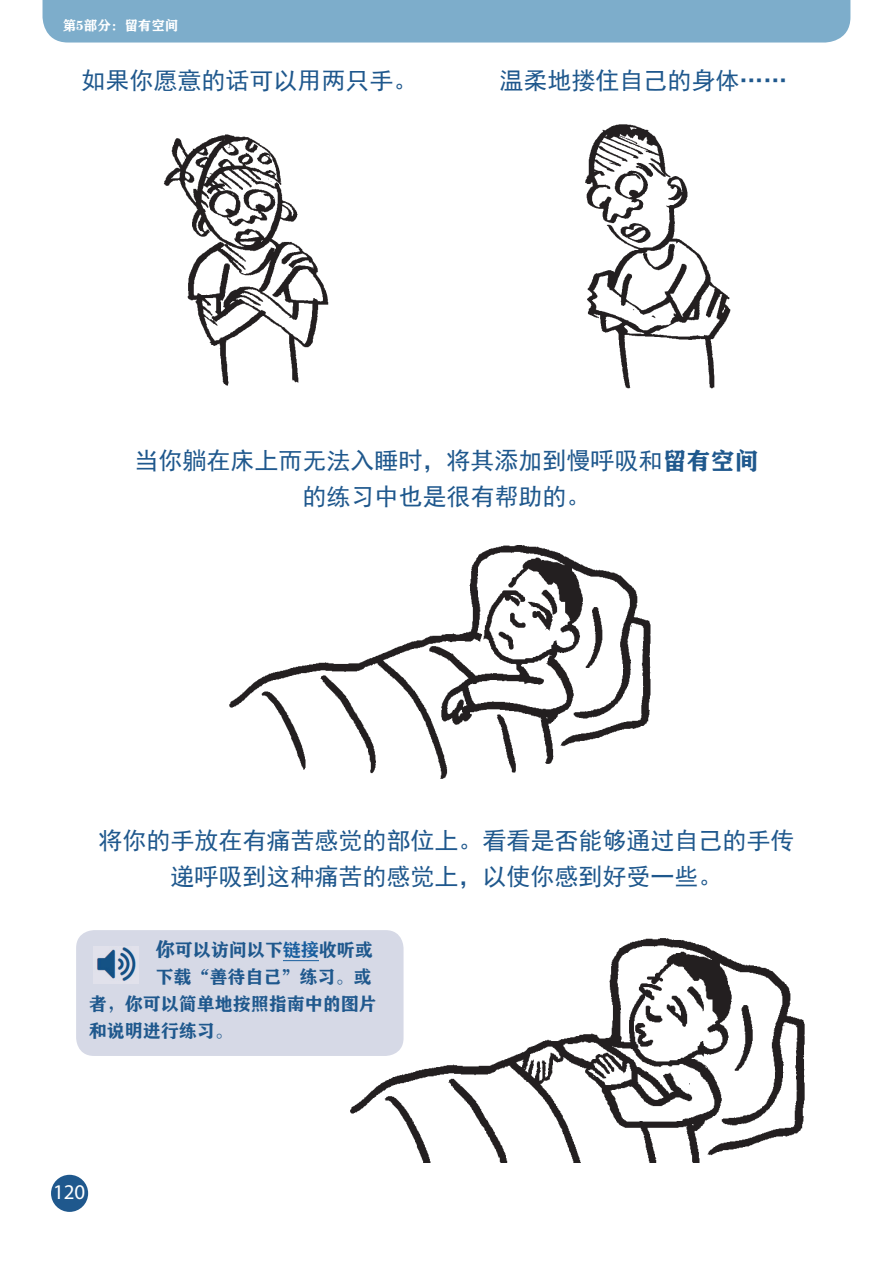
<style>
.page{position:relative;width:893px;height:1263px;background:#fff}
.page>*{position:absolute;margin:0;border:0;box-sizing:border-box;transform-origin:0 0}
.t1{font:24px/36px "Sim Hei";color:#1f588d;text-align:center}
.t2{font:21px "Myriad Pro";color:#fff}
.t3{font:18px "FZCHSJW GB1 0";color:#1f588d}
.t4{font:13.5px "FZCHSJW GB1 0";color:#fff}
.s1{font-family:"FZCHSJW GB1 0"}
.s2{font-size:19.5px}
.s3{color:#175d9e}
</style>
<div class="page">
<div style="left:51px;top:1175px;width:37px;height:37px;background:#1f588d;border-radius:50%"></div>
<img style="left:350px;top:930px;width:455px;height:233px">
<img style="left:229px;top:545px;width:422px;height:234px">
<img style="left:163px;top:134px;width:166px;height:252px">
<img style="left:585px;top:124px;width:146px;height:265px">
<div style="left:76px;top:930px;width:328px;height:126px;background:#d6d9e6;border-radius:18px"></div>
<hr style="left:283px;top:960px;width:36px;height:1px;background:#175d9e">
<img style="left:93px;top:946px;width:45px;height:37px">
<div style="left:43px;top:0;width:807px;height:43px;background:#7dadcb"></div>
<p class="t4" style="left:63px;top:17px;width:117px">第5部分：留有空间</p>
<p class="t1" style="left:81px;top:62px;width:338px">如果你愿意的话可以用两只手。</p>
<p class="t1" style="left:499px;top:62px;width:290px">温柔地搂住自己的身体……</p>
<p class="t1" style="left:134px;top:442px;width:625px">当你躺在床上而无法入睡时，将其添加到慢呼吸和<span class="s1">留有空间</span>的练习中也是很有帮助的。</p>
<p class="t1" style="left:98px;top:822px;width:698px">将你的手放在有痛苦感觉的部位上。看看是否能够通过自己的手传递呼吸到这种痛苦的感觉上，以使你感到好受一些。</p>
<p class="t3" style="left:155px;top:939px;width:219px"><span class="s2">你</span>可以访问以下<span class="s3">链接</span>收听或</p>
<p class="t3" style="left:155px;top:966px;width:218px">下载“善待自己”练习。或</p>
<p class="t3" style="left:89px;top:993px;width:289px">者，你可以简单地按照指南中的图片</p>
<p class="t3" style="left:89px;top:1020px;width:145px">和说明进行练习。</p>
<p class="t2" style="left:53px;top:1179px;width:34px">120</p>
</div>
